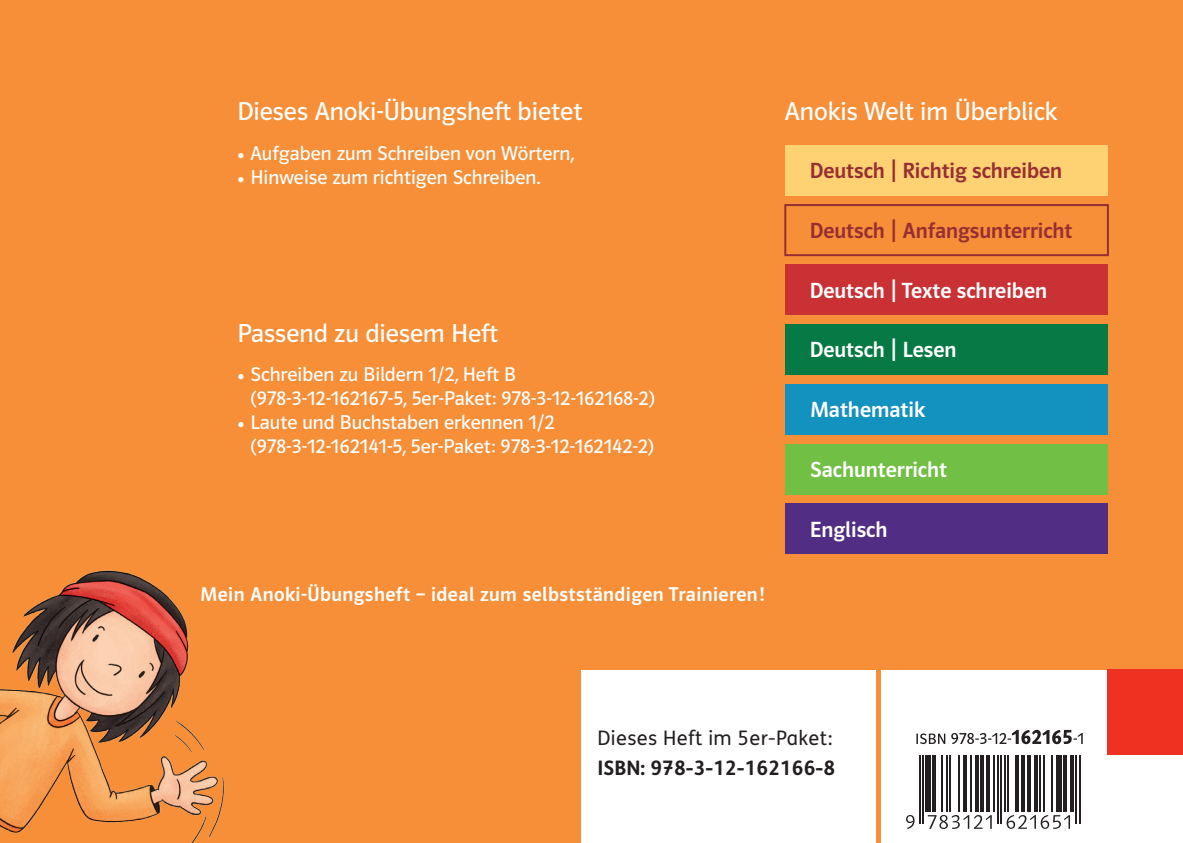
<style>
.page{position:relative;width:1183px;height:843px;background:#fff}
.page>*{position:absolute;margin:0;border:0;box-sizing:border-box;transform-origin:0 0}
.t1{font:26px "Polo CEF";color:#fff}
.t2{font:500 22px "Polo CEF";color:#fff}
.t3{font:500 22px "Polo CEF";color:#962e33}
.t4{font:20px/24px "Polo CEF";color:#fff}
.t5{font:500 20px "Polo CEF";letter-spacing:.02em;color:#fff}
.t6{font:20px "FS Klett GSV";letter-spacing:.02em;color:#231f20}
.t7{font:700 20px "FS Klett GSV";color:#231f20}
.s1{font-family:"Minion Pro"}
</style>
<div class="page">
<div style="left:0;top:0;width:1183px;height:842px;background:#f68f38"></div>
<div style="left:581px;top:669px;width:294px;height:173px;background:#fff"></div>
<div style="left:880px;top:669px;width:303px;height:173px;background:#fff"></div>
<div style="left:1107px;top:669px;width:76px;height:85px;background:#ef3122"></div>
<img style="left:0;top:570px;width:225px;height:272px">
<div style="left:785px;top:504px;width:322px;height:50px;background:#512d84"></div>
<div style="left:785px;top:384px;width:322px;height:50px;background:#1391bf"></div>
<div style="left:785px;top:444px;width:322px;height:50px;background:#71bf44"></div>
<div style="left:784px;top:204px;width:324px;height:52px;background:#f68f38;border:2px solid #962e33"></div>
<div style="left:785px;top:324px;width:322px;height:50px;background:#067944"></div>
<div style="left:785px;top:145px;width:323px;height:50px;background:#fed173"></div>
<div style="left:785px;top:264px;width:322px;height:50px;background:#c93135"></div>
<hr style="left:918px;top:755px;width:2px;height:68px;background:#231f20">
<hr style="left:922px;top:755px;width:1px;height:68px;background:#231f20">
<div style="left:925px;top:755px;width:5px;height:56px;background:#231f20"></div>
<hr style="left:932px;top:755px;width:3px;height:56px;background:#231f20">
<hr style="left:940px;top:755px;width:2px;height:56px;background:#231f20">
<hr style="left:946px;top:755px;width:1px;height:56px;background:#231f20">
<hr style="left:949px;top:755px;width:2px;height:56px;background:#231f20">
<hr style="left:957px;top:755px;width:2px;height:56px;background:#231f20">
<hr style="left:963px;top:755px;width:3px;height:56px;background:#231f20">
<hr style="left:969px;top:755px;width:2px;height:56px;background:#231f20">
<svg style="left:975px;top:755px;width:3px;height:56px"></svg>
<hr style="left:980px;top:755px;width:3px;height:56px;background:#231f20">
<hr style="left:986px;top:755px;width:4px;height:56px;background:#231f20">
<hr style="left:993px;top:755px;width:2px;height:56px;background:#231f20">
<hr style="left:997px;top:755px;width:1px;height:68px;background:#231f20">
<hr style="left:1000px;top:755px;width:2px;height:68px;background:#231f20">
<hr style="left:1003px;top:755px;width:2px;height:56px;background:#231f20">
<hr style="left:1007px;top:755px;width:1px;height:56px;background:#231f20">
<hr style="left:1015px;top:755px;width:4px;height:56px;background:#231f20">
<svg style="left:1021px;top:755px;width:3px;height:56px"></svg>
<hr style="left:1027px;top:755px;width:4px;height:56px;background:#231f20">
<hr style="left:1034px;top:755px;width:3px;height:56px;background:#231f20">
<hr style="left:1039px;top:755px;width:2px;height:56px;background:#231f20">
<hr style="left:1043px;top:755px;width:1px;height:56px;background:#231f20">
<hr style="left:1051px;top:755px;width:2px;height:56px;background:#231f20">
<div style="left:1056px;top:755px;width:5px;height:56px;background:#231f20"></div>
<hr style="left:1063px;top:755px;width:3px;height:56px;background:#231f20">
<hr style="left:1070px;top:755px;width:3px;height:56px;background:#231f20">
<hr style="left:1075px;top:755px;width:2px;height:68px;background:#231f20">
<hr style="left:1078px;top:755px;width:2px;height:68px;background:#231f20">
<svg style="left:927px;top:815px;width:64px;height:13px"></svg>
<svg style="left:1006px;top:815px;width:64px;height:13px"></svg>
<svg style="left:906px;top:815px;width:8px;height:13px"></svg>
<svg style="left:916px;top:729px;width:166px;height:15px"></svg>
<h1 class="t1" style="left:237px;top:96px;width:347px">Dieses Anoki-Übungsheft bietet</h1>
<p class="t4" style="left:237px;top:142px;width:339px"><span class="s1">•</span> Aufgaben zum Schreiben von Wörtern,</p>
<p class="t4" style="left:237px;top:166px;width:305px"><span class="s1">•</span> Hinweise zum richtigen Schreiben.</p>
<h1 class="t1" style="left:237px;top:318px;width:262px">Passend zu diesem Heft</h1>
<p class="t4" style="left:251px;top:363px;width:406px;text-indent:-14px"><span class="s1">•</span> Schreiben zu Bildern 1/2, Heft B (978-3-12-162167-5, 5er-Paket: 978-3-12-162168-2)</p>
<p class="t4" style="left:251px;top:411px;width:405px;text-indent:-14px"><span class="s1">•</span> Laute und Buchstaben erkennen 1/2 (978-3-12-162141-5, 5er-Paket: 978-3-12-162142-2)</p>
<p class="t5" style="left:200px;top:582px;width:566px">Mein Anoki-Übungsheft – ideal zum selbstständigen Trainieren!</p>
<h1 class="t1" style="left:784px;top:96px;width:274px">Anokis Welt im Überblick</h1>
<p class="t3" style="left:809px;top:158px;width:254px">Deutsch ⏐ Richtig schreiben</p>
<p class="t3" style="left:809px;top:218px;width:264px">Deutsch ⏐ Anfangsunterricht</p>
<p class="t2" style="left:809px;top:277px;width:239px">Deutsch ⏐ Texte schreiben</p>
<p class="t2" style="left:809px;top:337px;width:149px">Deutsch ⏐ Lesen</p>
<p class="t2" style="left:810px;top:396px;width:117px">Mathematik</p>
<p class="t2" style="left:810px;top:456px;width:138px">Sachunterricht</p>
<p class="t2" style="left:810px;top:516px;width:79px">Englisch</p>
<p class="t6" style="left:597px;top:723px;width:237px">Dieses Heft im 5er-Paket:</p>
<p class="t7" style="left:597px;top:752px;width:239px">ISBN: 978-3-12-162166-8</p>
</div>
